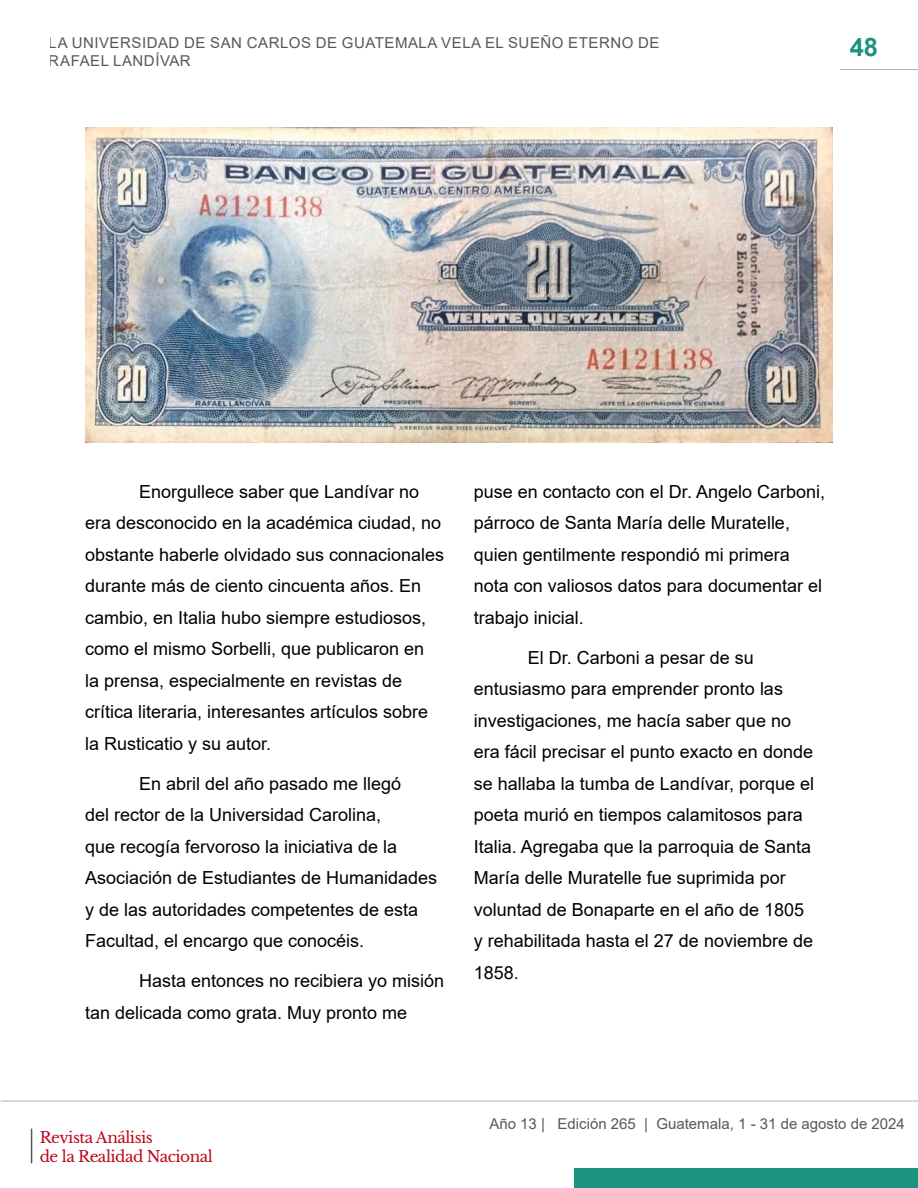
<style>
.page{position:relative;width:918px;height:1188px;background:#fff}
.page>*{position:absolute;margin:0;border:0;box-sizing:border-box;transform-origin:0 0}
.t1{font:700 25.5px "Arial";color:#1c937e}
.t2{font:18px/31.5px "Arial";color:#000}
.t3{font:15.3px/18.3px "Libre Baskerville";letter-spacing:-.03em;color:#bd0518}
.t4{font:15px/18px "Arial";letter-spacing:.035em;color:#58585a}
.t5{font:15px "Arial";color:#58585a}
</style>
<div class="page">
<div style="left:574px;top:1168px;width:344px;height:20px;background:#1c937e"></div>
<hr style="left:1px;top:1101px;width:917px;height:1px;background:#b1b3b4">
<hr style="left:31px;top:1129px;width:1px;height:34px;background:#58585a">
<hr style="left:840px;top:69px;width:78px;height:1px;background:#b1b3b4">
<img style="left:85px;top:128px;width:748px;height:314px">
<p class="t4" style="left:49px;top:34px;width:612px">LA UNIVERSIDAD DE SAN CARLOS DE GUATEMALA VELA EL SUEÑO ETERNO DE<br>RAFAEL LANDÍVAR</p>
<h1 class="t1" style="left:850px;top:29px;width:30px">48</h1>
<p class="t2" style="left:85px;top:476px;width:361px;text-indent:54px">Enorgullece saber que Landívar no era desconocido en la académica ciudad, no obstante haberle olvidado sus connacionales durante más de ciento cincuenta años. En cambio, en Italia hubo siempre estudiosos, como el mismo Sorbelli, que publicaron en<br>la prensa, especialmente en revistas de crítica literaria, interesantes artículos sobre la Rusticatio y su autor.</p>
<p class="t2" style="left:85px;top:768px;width:354px;text-indent:54px">En abril del año pasado me llegó<br>del rector de la Universidad Carolina,<br>que recogía fervoroso la iniciativa de la Asociación de Estudiantes de Humanidades y de las autoridades competentes de esta Facultad, el encargo que conocéis.</p>
<p class="t2" style="left:85px;top:965px;width:361px;text-indent:54px">Hasta entonces no recibiera yo misión tan delicada como grata. Muy pronto me</p>
<p class="t2" style="left:474px;top:476px;width:353px">puse en contacto con el Dr. Angelo Carboni, párroco de Santa María delle Muratelle, quien gentilmente respondió mi primera nota con valiosos datos para documentar el trabajo inicial.</p>
<p class="t2" style="left:474px;top:642px;width:342px;text-indent:54px">El Dr. Carboni a pesar de su entusiasmo para emprender pronto las investigaciones, me hacía saber que no era fácil precisar el punto exacto en donde se hallaba la tumba de Landívar, porque el poeta murió en tiempos calamitosos para Italia. Agregaba que la parroquia de Santa María delle Muratelle fue suprimida por voluntad de Bonaparte en el año de 1805 y rehabilitada hasta el 27 de noviembre de 1858.</p>
<p class="t3" style="left:40px;top:1129px;width:175px">Revista Análisis<br>de la Realidad Nacional</p>
<p class="t5" style="left:489px;top:1113px;width:417px">Año 13 | Edición 265 | Guatemala, 1 - 31 de agosto de 2024</p>
</div>
